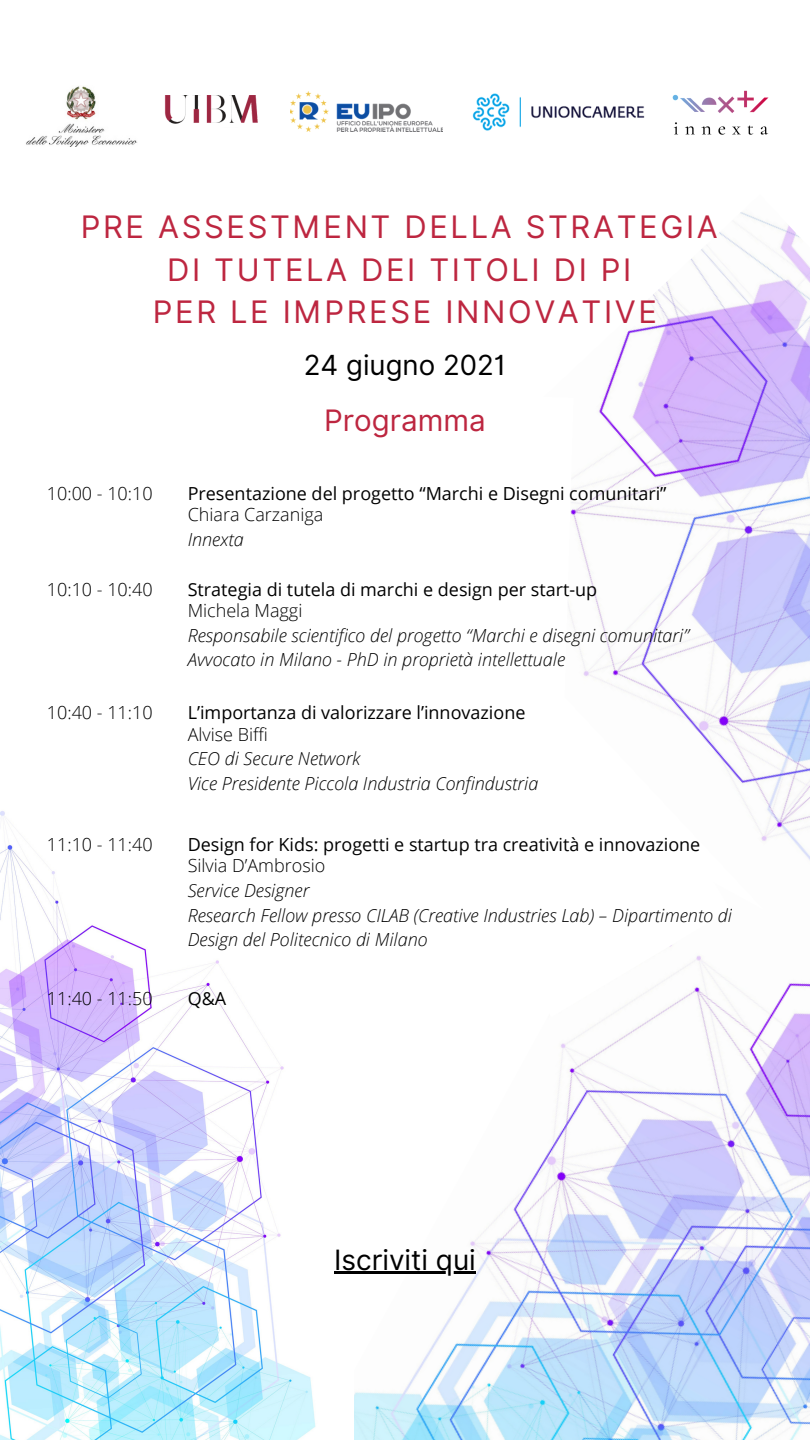
<style>
.page{position:relative;width:810px;height:1440px;background:#fff}
.page>*{position:absolute;margin:0;border:0;box-sizing:border-box;transform-origin:0 0}
.t1{font:31px "Inter";letter-spacing:.085em;color:#bd2640}
.t2{font:29.5px "Inter";color:#bd2640}
.t3{font:28px "Inter";color:#000}
.t4{font:27.7px "Inter";color:#000}
.t5{font:italic 300 18px/24.8px "Open Sans";color:#000}
.t6{font:18px "Open Sans";color:#000}
.t7{font:300 18px "Open Sans";color:#000}
</style>
<div class="page">
<img style="left:354px;top:983px;width:456px;height:457px">
<img style="left:672px;top:90px;width:97px;height:45px">
<img style="left:164px;top:96px;width:94px;height:28px">
<img style="left:290px;top:91px;width:152px;height:41px">
<img style="left:26px;top:86px;width:111px;height:61px">
<img style="left:0;top:811px;width:316px;height:629px">
<svg style="left:496px;top:955px;width:234px;height:62px"></svg>
<svg style="left:145px;top:811px;width:351px;height:284px"></svg>
<img style="left:472px;top:93px;width:173px;height:38px">
<img style="left:405px;top:212px;width:405px;height:738px">
<svg style="left:405px;top:391px;width:169px;height:368px"></svg>
<hr style="left:334px;top:1271px;width:142px;height:3px;background:#000">
<p class="t1" style="left:81px;top:208px;width:639px">PRE ASSESTMENT DELLA STRATEGIA</p>
<p class="t1" style="left:167px;top:251px;width:466px">DI TUTELA DEI TITOLI DI PI</p>
<p class="t1" style="left:153px;top:293px;width:506px">PER LE IMPRESE INNOVATIVE</p>
<p class="t4" style="left:304px;top:348px;width:204px">24 giugno 2021</p>
<p class="t2" style="left:324px;top:402px;width:163px">Programma</p>
<p class="t7" style="left:47px;top:481px;width:107px">10:00 - 10:10</p>
<p class="t7" style="left:47px;top:577px;width:107px">10:10 - 10:40</p>
<p class="t6" style="left:188px;top:480px;width:480px">Presentazione del progetto “Marchi e Disegni comunitari”</p>
<p class="t7" style="left:188px;top:502px;width:137px">Chiara Carzaniga</p>
<p class="t5" style="left:188px;top:527px;width:58px">Innexta</p>
<p class="t6" style="left:188px;top:577px;width:411px">Strategia di tutela di marchi e design per start-up</p>
<p class="t7" style="left:188px;top:598px;width:116px">Michela Maggi</p>
<p class="t5" style="left:188px;top:622px;width:503px">Responsabile scientifico del progetto “Marchi e disegni comunitari”</p>
<p class="t5" style="left:188px;top:647px;width:379px">Avvocato in Milano - PhD in proprietà intellettuale</p>
<p class="t7" style="left:47px;top:700px;width:107px">10:40 - 11:10</p>
<p class="t6" style="left:188px;top:700px;width:339px">L’importanza di valorizzare l’innovazione</p>
<p class="t7" style="left:188px;top:721px;width:82px">Alvise Biffi</p>
<p class="t5" style="left:188px;top:746px;width:174px">CEO di Secure Network</p>
<p class="t5" style="left:188px;top:771px;width:352px">Vice Presidente Piccola Industria Confindustria</p>
<p class="t7" style="left:47px;top:831px;width:107px">11:10 - 11:40</p>
<p class="t6" style="left:188px;top:831px;width:514px">Design for Kids: progetti e startup tra creatività e innovazione</p>
<p class="t7" style="left:188px;top:853px;width:139px">Silvia D’Ambrosio</p>
<p class="t5" style="left:188px;top:878px;width:123px">Service Designer</p>
<p class="t5" style="left:188px;top:902px;width:546px">Research Fellow presso CILAB (Creative Industries Lab) – Dipartimento di<br>Design del Politecnico di Milano</p>
<p class="t7" style="left:47px;top:986px;width:107px">11:40 - 11:50</p>
<p class="t6" style="left:188px;top:986px;width:40px">Q&amp;A</p>
<p class="t3" style="left:334px;top:1243px;width:143px">Iscriviti qui</p>
</div>
